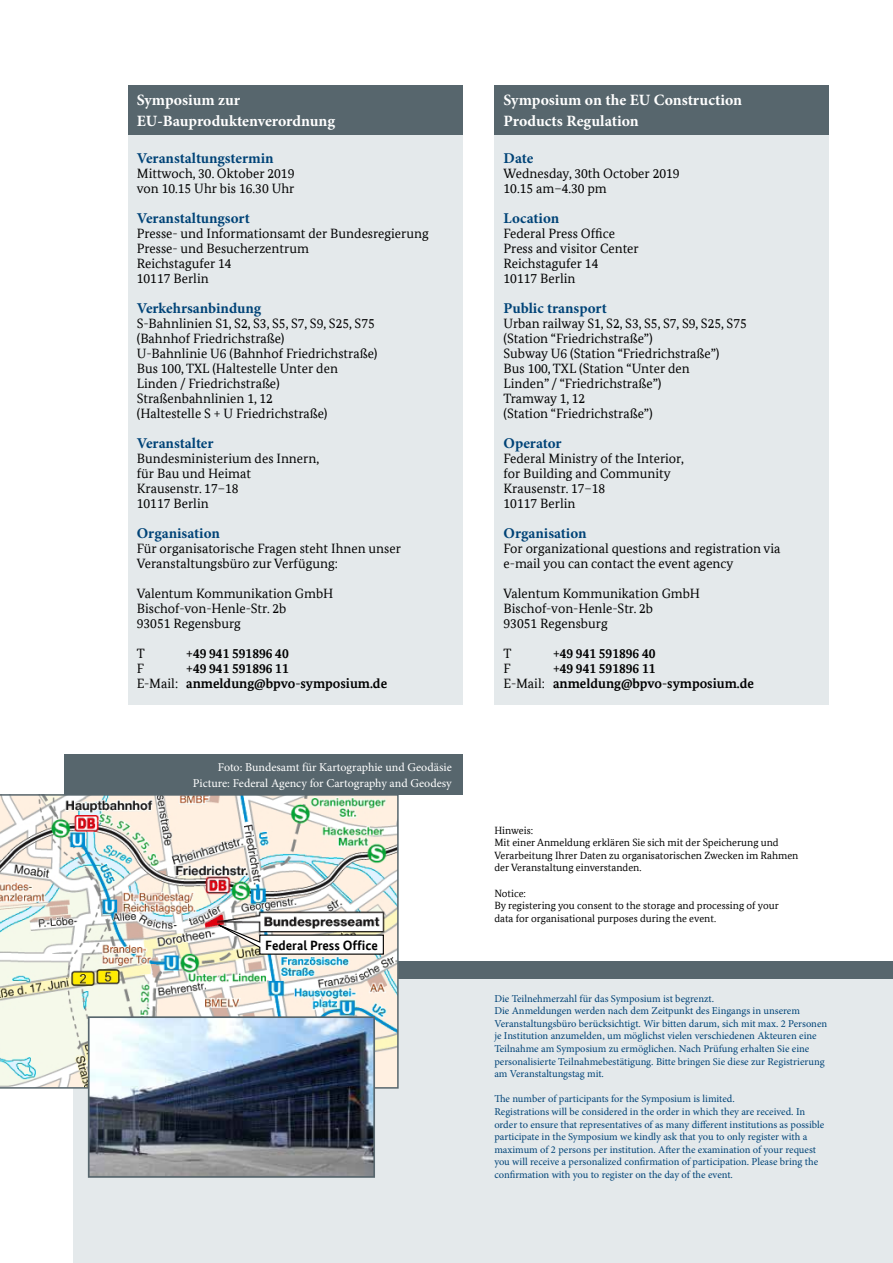
<style>
.page{position:relative;width:893px;height:1263px;background:#fff}
.page>*{position:absolute;margin:0;border:0;box-sizing:border-box;transform-origin:0 0}
.t1{font:700 15.75px/21px "Minion Pro";letter-spacing:-.005em;color:#fff}
.t2{font:700 15px "Minion Pro";color:#004377}
.t3{font:13.5px/15px "Bundes Serif Office";color:#000}
.t4{font:700 13.5px/15px "Bundes Serif Office";color:#000}
.t5{font:700 13.5px "Bundes Sans Office";color:#000}
.t6{font:12px/15.8px "Minion Pro";color:#fff;text-align:right}
.t7{font:10.5px/12.6px "Minion Pro";color:#004377}
.t8{font:10.5px/12.6px "Bundes Serif Office";color:#000}
.s1{font-weight:400}
</style>
<div class="page">
<div style="left:128px;top:135px;width:334px;height:570px;background:#e4e9eb"></div>
<div style="left:494px;top:111px;width:335px;height:594px;background:#e4e9eb"></div>
<div style="left:73px;top:966px;width:820px;height:297px;background:#e4e9eb"></div>
<div style="left:128px;top:85px;width:334px;height:50px;background:#57666d"></div>
<div style="left:494px;top:85px;width:335px;height:50px;background:#57666d"></div>
<img style="left:0;top:794px;width:399px;height:295px">
<img style="left:91px;top:1019px;width:281px;height:156px">
<div style="left:88px;top:1016px;width:287px;height:162px;border:2px solid #57666d"></div>
<div style="left:399px;top:961px;width:494px;height:18px;background:#57666d"></div>
<div style="left:64px;top:755px;width:398px;height:40px;background:#57666d"></div>
<svg style="left:199px;top:915px;width:185px;height:40px"></svg>
<p class="t1" style="left:137px;top:89px;width:200px">Symposium zur<br>EU-Bauproduktenverordnung</p>
<p class="t1" style="left:504px;top:89px;width:240px">Symposium on the EU Construction<br>Products Regulation</p>
<p class="t2" style="left:137px;top:147px;width:138px">Veranstaltungstermin</p>
<p class="t3" style="left:137px;top:165px;width:159px">Mittwoch, 30. Oktober 2019 von 10.15 Uhr bis 16.30 Uhr</p>
<p class="t2" style="left:137px;top:207px;width:115px">Veranstaltungsort</p>
<p class="t3" style="left:137px;top:225px;width:293px">Presse- und Informationsamt der Bundesregierung<br>Presse- und Besucherzentrum<br>Reichstagufer 14<br>10117 Berlin</p>
<p class="t2" style="left:137px;top:297px;width:126px">Verkehrsanbindung</p>
<p class="t3" style="left:137px;top:315px;width:242px">S-Bahnlinien S1, S2, S3, S5, S7, S9, S25, S75 (Bahnhof Friedrichstraße)<br>U-Bahnlinie U6 (Bahnhof Friedrichstraße)<br>Bus 100, TXL (Haltestelle Unter den Linden / Friedrichstraße)<br>Straßenbahnlinien 1, 12<br>(Haltestelle S + U Friedrichstraße)</p>
<p class="t2" style="left:137px;top:432px;width:78px">Veranstalter</p>
<p class="t3" style="left:137px;top:450px;width:184px">Bundesministerium des Innern, für Bau und Heimat<br>Krausenstr. 17–18<br>10117 Berlin</p>
<p class="t2" style="left:137px;top:522px;width:85px">Organisation</p>
<p class="t3" style="left:137px;top:540px;width:266px">Für organisatorische Fragen steht Ihnen unser<br>Veranstaltungsbüro zur Verfügung:</p>
<p class="t3" style="left:137px;top:585px;width:198px">Valentum Kommunikation GmbH<br>Bischof-von-Henle-Str. 2b<br>93051 Regensburg</p>
<p class="t3" style="left:137px;top:645px;width:9px">T</p>
<p class="t4" style="left:186px;top:645px;width:104px">+49 941 591896 40</p>
<p class="t3" style="left:137px;top:660px;width:9px">F</p>
<p class="t4" style="left:137px;top:660px;width:252px;text-indent:50px">+49 941 591896 11<br><span class="s1">E-Mail:</span> anmeldung@bpvo-symposium.de</p>
<p class="t6" style="left:193px;top:760px;width:260px">Foto: Bundesamt für Kartographie und Geodäsie<br>Picture: Federal Agency for Cartography and Geodesy</p>
<p class="t5" style="left:265px;top:937px;width:114px">Federal Press Office</p>
<p class="t2" style="left:504px;top:147px;width:31px">Date</p>
<p class="t3" style="left:504px;top:165px;width:178px">Wednesday, 30th October 2019<br>10.15 am–4.30 pm</p>
<p class="t2" style="left:504px;top:207px;width:57px">Location</p>
<p class="t3" style="left:504px;top:225px;width:137px">Federal Press Office<br>Press and visitor Center<br>Reichstagufer 14<br>10117 Berlin</p>
<p class="t2" style="left:504px;top:297px;width:105px">Public transport</p>
<p class="t3" style="left:504px;top:315px;width:245px">Urban railway S1, S2, S3, S5, S7, S9, S25, S75 (Station “Friedrichstraße”)<br>Subway U6 (Station “Friedrichstraße”)<br>Bus 100, TXL (Station “Unter den<br>Linden” / “Friedrichstraße”)<br>Tramway 1, 12<br>(Station “Friedrichstraße”)</p>
<p class="t2" style="left:504px;top:432px;width:60px">Operator</p>
<p class="t3" style="left:504px;top:450px;width:182px">Federal Ministry of the Interior, for Building and Community<br>Krausenstr. 17–18<br>10117 Berlin</p>
<p class="t2" style="left:504px;top:522px;width:85px">Organisation</p>
<p class="t3" style="left:504px;top:540px;width:279px">For organizational questions and registration via e-mail you can contact the event agency</p>
<p class="t3" style="left:504px;top:585px;width:198px">Valentum Kommunikation GmbH<br>Bischof-von-Henle-Str. 2b<br>93051 Regensburg</p>
<p class="t3" style="left:504px;top:645px;width:9px">T</p>
<p class="t4" style="left:553px;top:645px;width:104px">+49 941 591896 40</p>
<p class="t3" style="left:504px;top:660px;width:9px">F</p>
<p class="t4" style="left:504px;top:660px;width:252px;text-indent:50px">+49 941 591896 11<br><span class="s1">E-Mail:</span> anmeldung@bpvo-symposium.de</p>
<p class="t8" style="left:494px;top:824px;width:306px">Hinweis:<br>Mit einer Anmeldung erklären Sie sich mit der Speicherung und Verarbeitung Ihrer Daten zu organisatorischen Zwecken im Rahmen der Veranstaltung einverstanden.</p>
<p class="t8" style="left:494px;top:887px;width:286px">Notice:<br>By registering you consent to the storage and processing of your data for organisational purposes during the event.</p>
<p class="t7" style="left:494px;top:992px;width:334px">Die Teilnehmerzahl für das Symposium ist begrenzt.<br>Die Anmeldungen werden nach dem Zeitpunkt des Eingangs in unserem Veranstaltungsbüro berücksichtigt. Wir bitten darum, sich mit max. 2 Personen je Institution anzumelden, um möglichst vielen verschiedenen Akteuren eine Teilnahme am Symposium zu ermöglichen. Nach Prüfung erhalten Sie eine personalisierte Teilnahmebestätigung. Bitte bringen Sie diese zur Registrierung am Veranstaltungstag mit.</p>
<p class="t7" style="left:494px;top:1093px;width:331px">The number of participants for the Symposium is limited.<br>Registrations will be considered in the order in which they are received. In order to ensure that representatives of as many different institutions as possible participate in the Symposium we kindly ask that you to only register with a maximum of 2 persons per institution. After the examination of your request you will receive a personalized confirmation of participation. Please bring the confirmation with you to register on the day of the event.</p>
</div>
